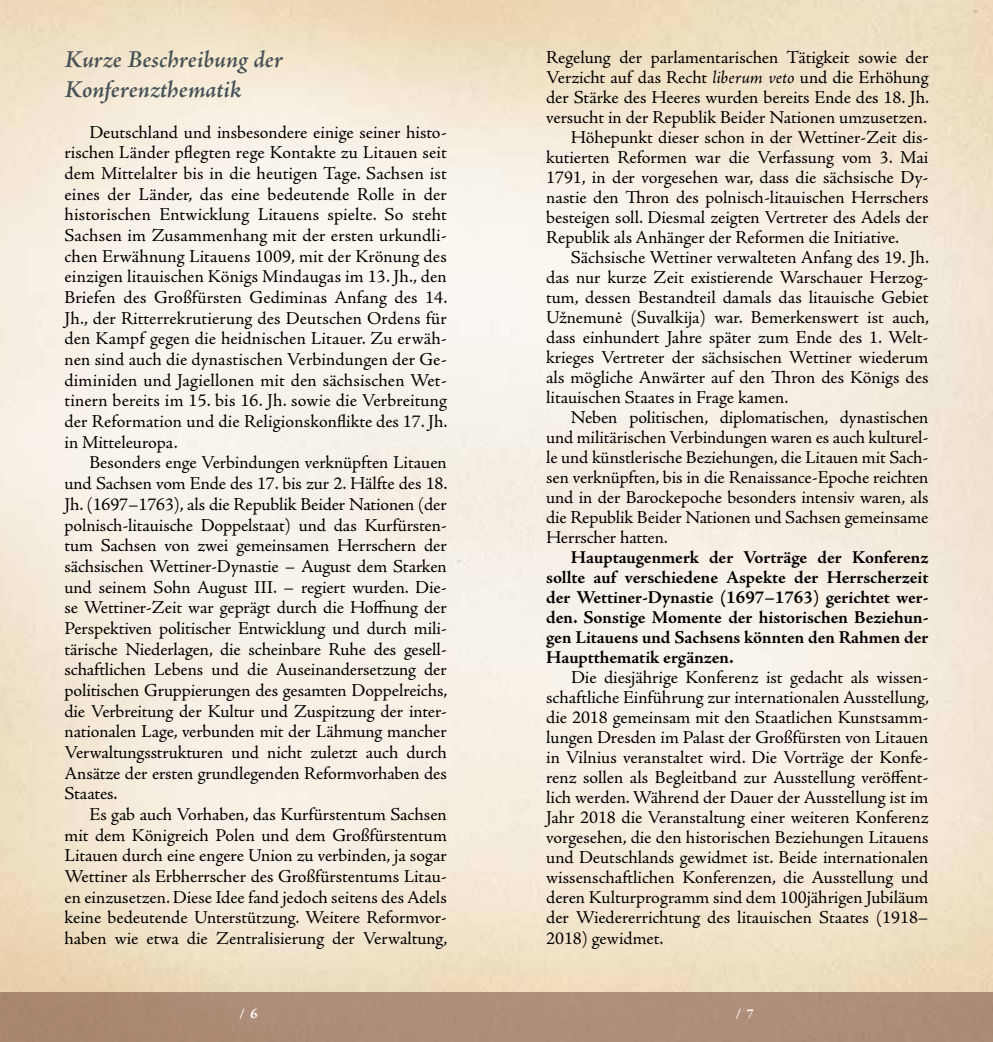
<style>
.page{position:relative;width:993px;height:1042px;background:#fff}
.page>*{position:absolute;margin:0;border:0;box-sizing:border-box;transform-origin:0 0}
.t1{font:italic 600 24.5px/29.8px "Adobe Jenson Pro";color:#475258}
.t2{font:18.2px/20.7px "Adobe Jenson Pro";letter-spacing:-.005em;color:#000;text-align:justify}
.t3{font:700 18.2px/19.9px "Adobe Jenson Pro";letter-spacing:-.005em;color:#000;text-align:justify}
.t4{font:700 14px "Garamond Premr Pro";color:#fff}
.s1{font-style:italic}
</style>
<div class="page">
<div style="left:0;top:992px;width:496px;height:50px;background:#ad8c77"></div>
<div style="left:496px;top:992px;width:496px;height:50px;background:#ae8d79"></div>
<h1 class="t1" style="left:64px;top:46px;width:220px">Kurze Beschreibung der<br>Konferenzthematik</h1>
<p class="t2" style="left:64px;top:122px;width:384px;text-indent:25px">Deutschland und insbesondere einige seiner histo&shy;rischen Länder pflegten rege Kontakte zu Litauen seit dem Mittelalter bis in die heutigen Tage. Sachsen ist eines der Länder, das eine bedeutende Rolle in der historischen Entwicklung Litauens spielte. So steht Sachsen im Zusammenhang mit der ersten urkundli&shy;chen Erwähnung Litauens 1009, mit der Krönung des einzigen litauischen Königs Mindaugas im 13. Jh., den Briefen des Großfürsten Gediminas Anfang des 14.<br>Jh., der Ritterrekrutierung des Deutschen Ordens für den Kampf gegen die heidnischen Litauer. Zu erwäh&shy;nen sind auch die dynastischen Verbindungen der Ge&shy;diminiden und Jagiellonen mit den sächsischen Wet&shy;tinern bereits im 15. bis 16. Jh. sowie die Verbreitung der Reformation und die Religionskonflikte des 17. Jh. in Mitteleuropa.</p>
<p class="t2" style="left:64px;top:453px;width:384px;text-indent:25px">Besonders enge Verbindungen verknüpften Litauen und Sachsen vom Ende des 17. bis zur 2. Hälfte des 18.<br>Jh. (1697–1763), als die Republik Beider Nationen (der polnisch-litauische Doppelstaat) und das Kurfürsten&shy;tum Sachsen von zwei gemeinsamen Herrschern der sächsischen Wettiner-Dynastie – August dem Starken und seinem Sohn August III. – regiert wurden. Die&shy;se Wettiner-Zeit war geprägt durch die Hoffnung der Perspektiven politischer Entwicklung und durch mili&shy;tärische Niederlagen, die scheinbare Ruhe des gesell&shy;schaftlichen Lebens und die Auseinandersetzung der politischen Gruppierungen des gesamten Doppelreichs, die Verbreitung der Kultur und Zuspitzung der inter&shy;nationalen Lage, verbunden mit der Lähmung mancher Verwaltungsstrukturen und nicht zuletzt auch durch Ansätze der ersten grundlegenden Reformvorhaben des Staates.</p>
<p class="t2" style="left:64px;top:804px;width:384px;text-indent:25px">Es gab auch Vorhaben, das Kurfürstentum Sachsen mit dem Königreich Polen und dem Großfürstentum Litauen durch eine engere Union zu verbinden, ja sogar Wettiner als Erbherrscher des Großfürstentums Litau&shy;en einzusetzen. Diese Idee fand jedoch seitens des Adels keine bedeutende Unterstützung. Weitere Reformvor&shy;haben wie etwa die Zentralisierung der Verwaltung,</p>
<p class="t2" style="left:546px;top:47px;width:383px">Regelung der parlamentarischen Tätigkeit sowie der</p>
<p class="t2" style="left:546px;top:67px;width:383px">Verzicht auf das Recht <span class="s1">liberum veto</span> und die Erhöhung</p>
<p class="t2" style="left:546px;top:87px;width:384px">der Stärke des Heeres wurden bereits Ende des 18. Jh.</p>
<p class="t2" style="left:546px;top:107px;width:382px">versucht in der Republik Beider Nationen umzusetzen.</p>
<p class="t2" style="left:570px;top:127px;width:359px">Höhepunkt dieser schon in der Wettiner-Zeit dis-</p>
<p class="t2" style="left:546px;top:147px;width:383px">kutierten Reformen war die Verfassung vom 3. Mai</p>
<p class="t2" style="left:546px;top:167px;width:383px">1791, in der vorgesehen war, dass die sächsische Dy-</p>
<p class="t2" style="left:546px;top:187px;width:383px">nastie den Thron des polnisch-litauischen Herrschers</p>
<p class="t2" style="left:546px;top:207px;width:383px">besteigen soll. Diesmal zeigten Vertreter des Adels der</p>
<p class="t2" style="left:546px;top:227px;width:354px">Republik als Anhänger der Reformen die Initiative.</p>
<p class="t2" style="left:570px;top:247px;width:359px">Sächsische Wettiner verwalteten Anfang des 19. Jh.</p>
<p class="t2" style="left:546px;top:267px;width:383px">das nur kurze Zeit existierende Warschauer Herzog-</p>
<p class="t2" style="left:546px;top:287px;width:383px">tum, dessen Bestandteil damals das litauische Gebiet</p>
<p class="t2" style="left:546px;top:307px;width:384px">Užnemunė (Suvalkija) war. Bemerkenswert ist auch,</p>
<p class="t2" style="left:546px;top:327px;width:383px">dass einhundert Jahre später zum Ende des 1. Welt-</p>
<p class="t2" style="left:546px;top:347px;width:383px">krieges Vertreter der sächsischen Wettiner wiederum</p>
<p class="t2" style="left:546px;top:367px;width:383px">als mögliche Anwärter auf den Thron des Königs des</p>
<p class="t2" style="left:546px;top:387px;width:244px">litauischen Staates in Frage kamen.</p>
<p class="t2" style="left:570px;top:407px;width:359px">Neben politischen, diplomatischen, dynastischen</p>
<p class="t2" style="left:546px;top:427px;width:383px">und militärischen Verbindungen waren es auch kulturel-</p>
<p class="t2" style="left:546px;top:447px;width:383px">le und künstlerische Beziehungen, die Litauen mit Sach-</p>
<p class="t2" style="left:546px;top:467px;width:383px">sen verknüpften, bis in die Renaissance-Epoche reichten</p>
<p class="t2" style="left:546px;top:487px;width:383px">und in der Barockepoche besonders intensiv waren, als</p>
<p class="t2" style="left:546px;top:507px;width:383px">die Republik Beider Nationen und Sachsen gemeinsame</p>
<p class="t2" style="left:546px;top:527px;width:123px">Herrscher hatten.</p>
<p class="t3" style="left:546px;top:547px;width:383px;text-indent:25px">Hauptaugenmerk der Vorträge der Konferenz sollte auf verschiedene Aspekte der Herrscherzeit der Wettiner-Dynastie (1697–1763) gerichtet wer&shy;den. Sonstige Momente der historischen Beziehun&shy;gen Litauens und Sachsens könnten den Rahmen der Hauptthematik ergänzen.</p>
<p class="t2" style="left:546px;top:667px;width:384px;line-height:20.1px;text-indent:25px">Die diesjährige Konferenz ist gedacht als wissen&shy;schaftliche Einführung zur internationalen Ausstellung, die 2018 gemeinsam mit den Staatlichen Kunstsamm&shy;lungen Dresden im Palast der Großfürsten von Litauen in Vilnius veranstaltet wird. Die Vorträge der Konfe&shy;renz sollen als Begleitband zur Ausstellung veröffent&shy;lich werden. Während der Dauer der Ausstellung ist im Jahr 2018 die Veranstaltung einer weiteren Konferenz vorgesehen, die den historischen Beziehungen Litauens und Deutschlands gewidmet ist. Beide internationalen wissenschaftlichen Konferenzen, die Ausstellung und deren Kulturprogramm sind dem 100jährigen Jubiläum der Wiedererrichtung des litauischen Staates (1918– 2018) gewidmet.</p>
<p class="t4" style="left:239px;top:1005px;width:20px">/ 6</p>
<p class="t4" style="left:735px;top:1005px;width:20px">/ 7</p>
</div>
